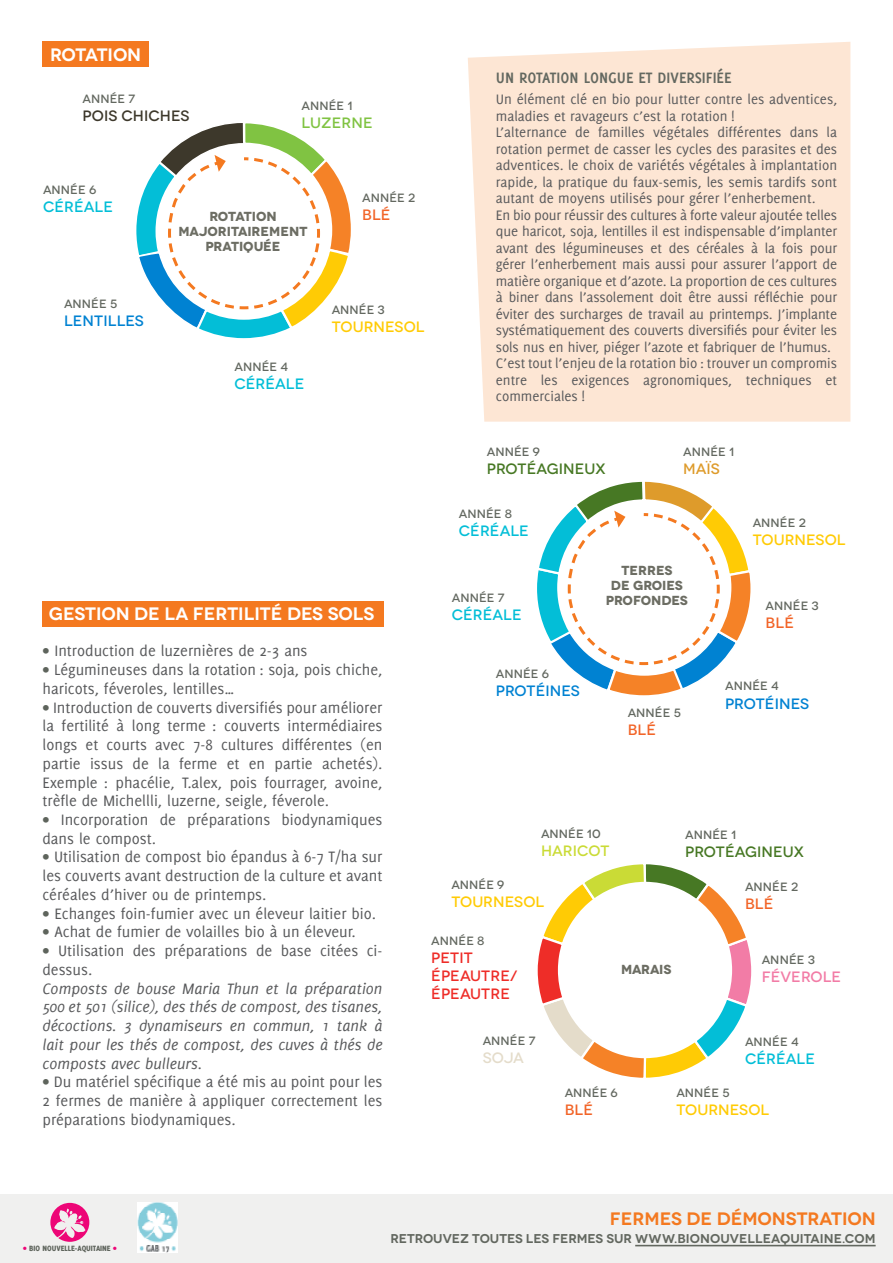
<style>
.page{position:relative;width:893px;height:1263px;background:#fff}
.page>*{position:absolute;margin:0;border:0;box-sizing:border-box;transform-origin:0 0}
.t1{font:600 18px "Novecentowide";letter-spacing:-.005em;color:#fff}
.t2{font:600 18px "Novecentowide";letter-spacing:-.005em;color:#f47920}
.t3{font:16.5px/18.8px "Delicious";color:#58595b}
.t4{font:italic 16.5px/18.8px "Delicious";color:#58595b;text-align:justify}
.t5{font:700 16.5px "Delicious";color:#636860}
.t6{font:15px/16.5px "Delicious";letter-spacing:-.01em;color:#58595b}
.t7{font:500 15px "Novecentowide";letter-spacing:.005em;color:#ffcb05}
.t8{font:500 15px "Novecentowide";letter-spacing:.01em;color:#03bed7}
.t9{font:500 15px "Novecentowide";letter-spacing:.01em;color:#0082d2}
.t10{font:500 15px "Novecentowide";letter-spacing:.005em;color:#477824}
.t11{font:500 15px/18px "Novecentowide";letter-spacing:.01em;color:#ee2d28}
.t12{font:500 15px "Novecentowide";letter-spacing:.01em;color:#f26529}
.t13{font:500 15px "Novecentowide";letter-spacing:.005em;color:#3d382b}
.t14{font:500 15px "Novecentowide";letter-spacing:.01em;color:#f27ca6}
.t15{font:500 15px "Novecentowide";letter-spacing:.01em;color:#80c342}
.t16{font:500 15px "Novecentowide";color:#cadb36}
.t17{font:500 15px "Novecentowide";color:#de9b2b}
.t18{font:500 15px "Novecentowide";color:#e4dcca}
.t19{font:700 13.05px/15px "Novecentowide";letter-spacing:-.01em;color:#6c6d63;text-align:center}
.t20{font:600 12.75px "Novecentowide";color:#62675f}
.t21{font:500 12px "Novecentowide";letter-spacing:.01em;color:#636860}
.t22{font:800 8.4px "Delicious";color:#5e645c}
.s1{color:#5e645c}
.s2{color:#ed0677}
</style>
<div class="page">
<div style="left:0;top:1194px;width:893px;height:69px;background:#f0f0ef"></div>
<hr style="left:635px;top:1245px;width:241px;height:1px;background:#62675f">
<svg style="left:50px;top:1203px;width:39px;height:39px"></svg>
<img style="left:138px;top:1202px;width:40px;height:51px">
<div style="left:43px;top:42px;width:106px;height:25px;background:#f47920"></div>
<svg style="left:136px;top:123px;width:215px;height:216px"></svg>
<svg style="left:537px;top:481px;width:214px;height:215px"></svg>
<svg style="left:537px;top:864px;width:215px;height:214px"></svg>
<div style="left:468px;top:42px;width:382px;height:380px;background:#fde6d4"></div>
<div style="left:43px;top:601px;width:341px;height:25px;background:#f47920"></div>
<p class="t1" style="left:50px;top:44px;width:93px">ROTATION</p>
<p class="t21" style="left:82px;top:91px;width:54px">ANNÉE 7</p>
<p class="t13" style="left:82px;top:107px;width:109px">POIS CHICHES</p>
<p class="t21" style="left:302px;top:98px;width:53px">ANNÉE 1</p>
<p class="t15" style="left:302px;top:113px;width:73px">LUZERNE</p>
<p class="t21" style="left:43px;top:183px;width:55px">ANNÉE 6</p>
<p class="t8" style="left:43px;top:198px;width:71px">CÉRÉALE</p>
<p class="t21" style="left:64px;top:296px;width:55px">ANNÉE 5</p>
<p class="t9" style="left:64px;top:311px;width:81px">LENTILLES</p>
<p class="t19" style="left:179px;top:209px;width:130px">ROTATION<br>MAJORITAIREMENT<br>PRATIQUÉE</p>
<p class="t21" style="left:234px;top:360px;width:55px">ANNÉE 4</p>
<p class="t8" style="left:234px;top:375px;width:71px">CÉRÉALE</p>
<p class="t21" style="left:362px;top:191px;width:55px">ANNÉE 2</p>
<p class="t12" style="left:362px;top:206px;width:30px">BLÉ</p>
<p class="t21" style="left:332px;top:303px;width:55px">ANNÉE 3</p>
<p class="t7" style="left:332px;top:318px;width:94px">TOURNESOL</p>
<p class="t1" style="left:49px;top:603px;width:327px">GESTION DE LA FERTILITÉ DES SOLS</p>
<p class="t5" style="left:496px;top:69px;width:237px">UN ROTATION LONGUE ET DIVERSIFIÉE</p>
<p class="t6" style="left:496px;top:91px;width:343px">U n élément clé en bio pour lutter contre les adventices, maladies et ravageurs c’est la rotation !<br>L’alternance de familles végétales différentes dans la rotation permet de casser les cycles des parasites et des adventices. le choix de variétés végétales à implantation rapide, la pratique du faux-semis, les semis tardifs sont autant de moyens utilisés pour gérer l’enherbement.<br>En bio pour réussir des cultures à forte valeur ajoutée telles que haricot, soja, lentilles il est indispensable d’implanter avant des légumineuses et des céréales à la fois pour gérer l’enherbement mais aussi pour assurer l’apport de matière organique et d’azote. La proportion de ces cultures à biner dans l’assolement doit être aussi réfléchie pour éviter des surcharges de travail au printemps. J’implante systématiquement des couverts diversifiés pour éviter les sols nus en hiver, piéger l’azote et fabriquer de l’humus.<br>C’est tout l’enjeu de la rotation bio : trouver un compromis entre les exigences agronomiques, techniques et commerciales !</p>
<p class="t21" style="left:487px;top:445px;width:55px">ANNÉE 9</p>
<p class="t10" style="left:487px;top:460px;width:120px">PROTÉAGINEUX</p>
<p class="t21" style="left:459px;top:507px;width:55px">ANNÉE 8</p>
<p class="t8" style="left:459px;top:522px;width:71px">CÉRÉALE</p>
<p class="t21" style="left:683px;top:444px;width:53px">ANNÉE 1</p>
<p class="t17" style="left:683px;top:459px;width:38px">MAÏS</p>
<p class="t21" style="left:452px;top:591px;width:54px">ANNÉE 7</p>
<p class="t8" style="left:452px;top:606px;width:71px">CÉRÉALE</p>
<p class="t19" style="left:606px;top:563px;width:84px">TERRES<br>DE GROIES<br>PROFONDES</p>
<p class="t21" style="left:753px;top:516px;width:55px">ANNÉE 2</p>
<p class="t7" style="left:753px;top:531px;width:94px">TOURNESOL</p>
<p class="t21" style="left:766px;top:598px;width:55px">ANNÉE 3</p>
<p class="t12" style="left:766px;top:614px;width:30px">BLÉ</p>
<p class="t3" style="left:43px;top:641px;width:266px"><span class="s1">•</span> I ntroduction de luzernières de 2-3 ans</p>
<p class="t3" style="left:43px;top:660px;width:341px"><span class="s1">•</span> Légumineuses dans la rotation : soja, pois chiche, haricots, féveroles, lentilles…</p>
<p class="t3" style="left:43px;top:697px;width:341px;text-align:justify"><span class="s1">•</span> I ntroduction de couverts diversifiés pour améliorer la fertilité à long terme : couverts intermédiaires longs et courts avec 7-8 cultures différentes (en partie issus de la ferme et en partie achetés).<br>Exemple : phacélie, T.alex, pois fourrager, avoine, trèfle de Michellli, luzerne, seigle, féverole.</p>
<p class="t3" style="left:43px;top:810px;width:341px"><span class="s1">•</span> I ncorporation de préparations biodynamiques dans le compost.</p>
<p class="t3" style="left:43px;top:847px;width:341px;text-align:justify"><span class="s1">•</span> Utilisation de compost bio épandus à 6-7 T/ha sur les couverts avant destruction de la culture et avant céréales d’hiver ou de printemps.</p>
<p class="t3" style="left:43px;top:904px;width:335px"><span class="s1">•</span> Echanges foin-fumier avec un éleveur laitier bio.</p>
<p class="t3" style="left:43px;top:922px;width:315px"><span class="s1">•</span> Achat de fumier de volailles bio à un éleveur.</p>
<p class="t3" style="left:43px;top:941px;width:341px"><span class="s1">•</span> Utilisation des préparations de base citées ci&shy;dessus.</p>
<p class="t4" style="left:43px;top:979px;width:342px">Composts de bouse Maria Thun et la préparation 500 et 501 (silice), des thés de compost, des tisanes, décoctions. 3 dynamiseurs en commun, 1 tank à lait pour les thés de compost, des cuves à thés de composts avec bulleurs.</p>
<p class="t3" style="left:43px;top:1072px;width:341px;text-align:justify"><span class="s1">•</span> Du matériel spécifique a été mis au point pour les 2 fermes de manière à appliquer correctement les préparations biodynamiques.</p>
<p class="t21" style="left:496px;top:667px;width:55px">ANNÉE 6</p>
<p class="t9" style="left:496px;top:682px;width:86px">PROTÉINES</p>
<p class="t21" style="left:628px;top:706px;width:55px">ANNÉE 5</p>
<p class="t12" style="left:628px;top:721px;width:30px">BLÉ</p>
<p class="t21" style="left:725px;top:679px;width:55px">ANNÉE 4</p>
<p class="t9" style="left:725px;top:694px;width:86px">PROTÉINES</p>
<p class="t21" style="left:541px;top:826px;width:61px">ANNÉE 10</p>
<p class="t16" style="left:541px;top:841px;width:70px">HARICOT</p>
<p class="t21" style="left:451px;top:878px;width:55px">ANNÉE 9</p>
<p class="t7" style="left:451px;top:893px;width:94px">TOURNESOL</p>
<p class="t21" style="left:431px;top:933px;width:55px">ANNÉE 8</p>
<p class="t11" style="left:431px;top:949px;width:88px">PETIT<br>ÉPEAUTRE/<br>ÉPEAUTRE</p>
<p class="t19" style="left:621px;top:962px;width:52px">MARAIS</p>
<p class="t21" style="left:483px;top:1034px;width:54px">ANNÉE 7</p>
<p class="t18" style="left:483px;top:1049px;width:43px">SOJA</p>
<p class="t21" style="left:685px;top:827px;width:53px">ANNÉE 1</p>
<p class="t10" style="left:685px;top:843px;width:120px">PROTÉAGINEUX</p>
<p class="t21" style="left:745px;top:879px;width:55px">ANNÉE 2</p>
<p class="t12" style="left:745px;top:894px;width:30px">BLÉ</p>
<p class="t21" style="left:762px;top:952px;width:55px">ANNÉE 3</p>
<p class="t14" style="left:762px;top:967px;width:81px">FÉVEROLE</p>
<p class="t21" style="left:745px;top:1034px;width:55px">ANNÉE 4</p>
<p class="t8" style="left:745px;top:1050px;width:71px">CÉRÉALE</p>
<p class="t21" style="left:565px;top:1085px;width:55px">ANNÉE 6</p>
<p class="t12" style="left:565px;top:1100px;width:30px">BLÉ</p>
<p class="t21" style="left:676px;top:1085px;width:55px">ANNÉE 5</p>
<p class="t7" style="left:676px;top:1100px;width:94px">TOURNESOL</p>
<p class="t22" style="left:23px;top:1243px;width:95px"><span class="s2">•</span> BIO NOUVELLE-AQUITAINE <span class="s2">•</span></p>
<p class="t2" style="left:610px;top:1208px;width:267px">FERMES DE DÉMONSTRATION</p>
<p class="t20" style="left:390px;top:1231px;width:487px">RETROUVEZ TOUTES LES FERMES SUR WWW.BIONOUVELLEAQUITAINE.COM</p>
</div>
